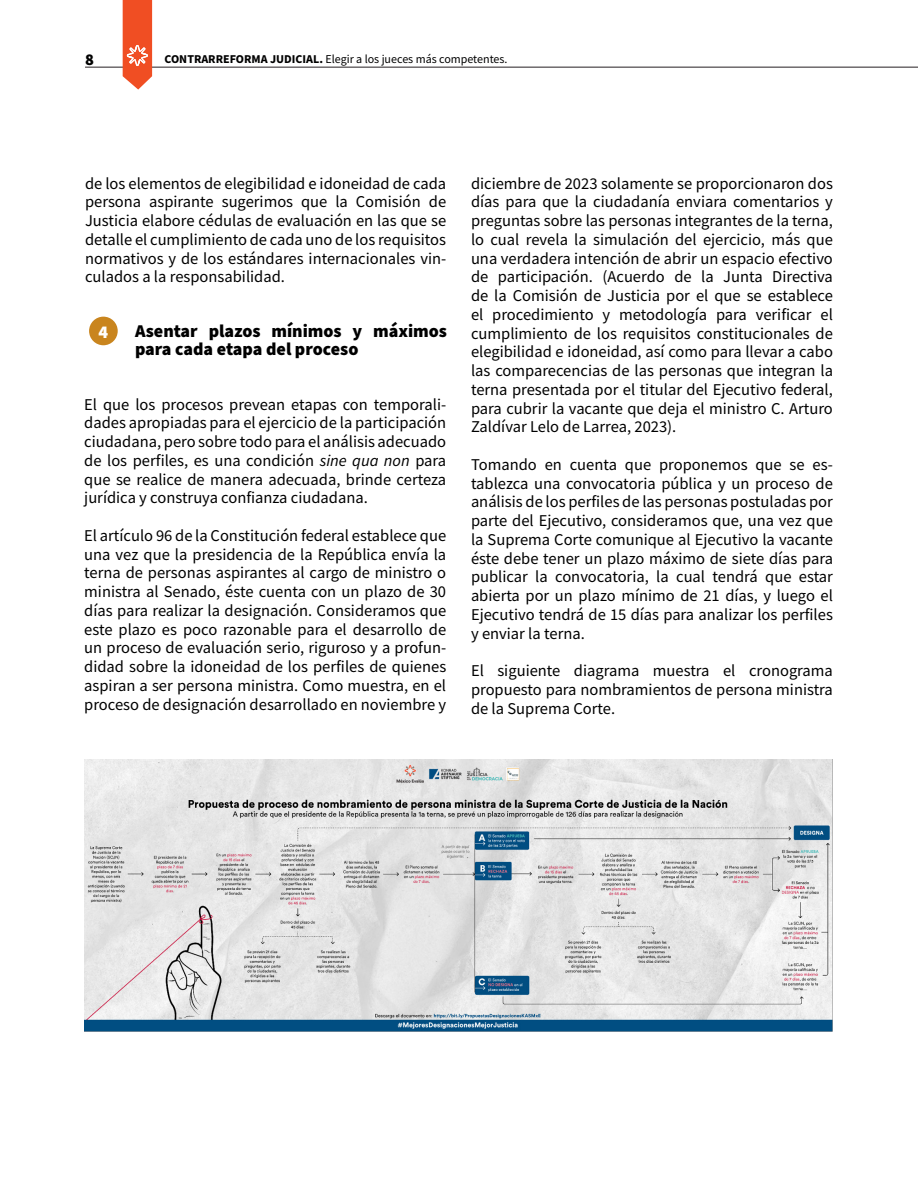
<style>
.page{position:relative;width:918px;height:1188px;background:#fff}
.page>*{position:absolute;margin:0;border:0;box-sizing:border-box;transform-origin:0 0}
.Paragraph_Style_1{font:900 18px/18.8px "Source Sans Pro";color:#000}
.Paragraph_Style_1-2{font:900 18px "Source Sans Pro";color:#fff}
.Paragraph_Style_1-3{font:16.5px/18.8px "Source Sans Pro";color:#000;text-align:justify}
.t1{font:900 16.5px "Source Sans Pro";color:#000}
.t2{font:12px "Source Sans Pro";color:#000}
.s1{font-weight:700}
.s2{font-style:italic}
</style>
<div class="page">
<hr style="left:85px;top:67px;width:833px;height:1px;background:#241f21">
<svg style="left:123px;top:0;width:29px;height:90px;background:#f16640"></svg>
<div style="left:89px;top:317px;width:29px;height:28px;background:#c9851e;border-radius:50%"></div>
<img style="left:84px;top:760px;width:748px;height:272px">
<p class="t1" style="left:85px;top:48px;width:10px">8</p>
<p class="t2" style="left:165px;top:52px;width:345px"><span class="s1">CONTRARREFORMA JUDICIAL.</span> Elegir a los jueces más competentes.</p>
<p class="Paragraph_Style_1-3" style="left:85px;top:174px;width:363px">de los elementos de elegibilidad e idoneidad de cada persona aspirante sugerimos que la Comisión de Justicia elabore cédulas de evaluación en las que se detalle el cumplimiento de cada uno de los requisitos normativos y de los estándares internacionales vin&shy;culados a la responsabilidad.</p>
<p class="Paragraph_Style_1-2" style="left:99px;top:320px;width:11px">4</p>
<p class="Paragraph_Style_1" style="left:135px;top:322px;width:313px">Asentar plazos mínimos y máximos para cada etapa del proceso</p>
<p class="Paragraph_Style_1-3" style="left:84px;top:395px;width:363px">El que los procesos prevean etapas con temporali&shy;dades apropiadas para el ejercicio de la participación ciudadana, pero sobre todo para el análisis adecuado de los perfiles, es una condición <span class="s2">sine qua non</span> para que se realice de manera adecuada, brinde certeza jurídica y construya confianza ciudadana.</p>
<p class="Paragraph_Style_1-3" style="left:84px;top:526px;width:364px">El artículo 96 de la Constitución federal establece que una vez que la presidencia de la República envía la terna de personas aspirantes al cargo de ministro o ministra al Senado, éste cuenta con un plazo de 30 días para realizar la designación. Consideramos que este plazo es poco razonable para el desarrollo de un proceso de evaluación serio, riguroso y a profun&shy;didad sobre la idoneidad de los perfiles de quienes aspiran a ser persona ministra. Como muestra, en el proceso de designación desarrollado en noviembre y</p>
<p class="Paragraph_Style_1-3" style="left:471px;top:174px;width:364px">diciembre de 2023 solamente se proporcionaron dos días para que la ciudadanía enviara comentarios y preguntas sobre las personas integrantes de la terna, lo cual revela la simulación del ejercicio, más que una verdadera intención de abrir un espacio efectivo de participación. (Acuerdo de la Junta Directiva de la Comisión de Justicia por el que se establece el procedimiento y metodología para verificar el cumplimiento de los requisitos constitucionales de elegibilidad e idoneidad, así como para llevar a cabo las comparecencias de las personas que integran la terna presentada por el titular del Ejecutivo federal, para cubrir la vacante que deja el ministro C. Arturo Zaldívar Lelo de Larrea, 2023).</p>
<p class="Paragraph_Style_1-3" style="left:471px;top:455px;width:364px">Tomando en cuenta que proponemos que se es&shy;tablezca una convocatoria pública y un proceso de análisis de los perfiles de las personas postuladas por parte del Ejecutivo, consideramos que, una vez que la Suprema Corte comunique al Ejecutivo la vacante éste debe tener un plazo máximo de siete días para publicar la convocatoria, la cual tendrá que estar abierta por un plazo mínimo de 21 días, y luego el Ejecutivo tendrá de 15 días para analizar los perfiles y enviar la terna.</p>
<p class="Paragraph_Style_1-3" style="left:471px;top:661px;width:363px">El siguiente diagrama muestra el cronograma propuesto para nombramientos de persona ministra de la Suprema Corte.</p>
</div>
